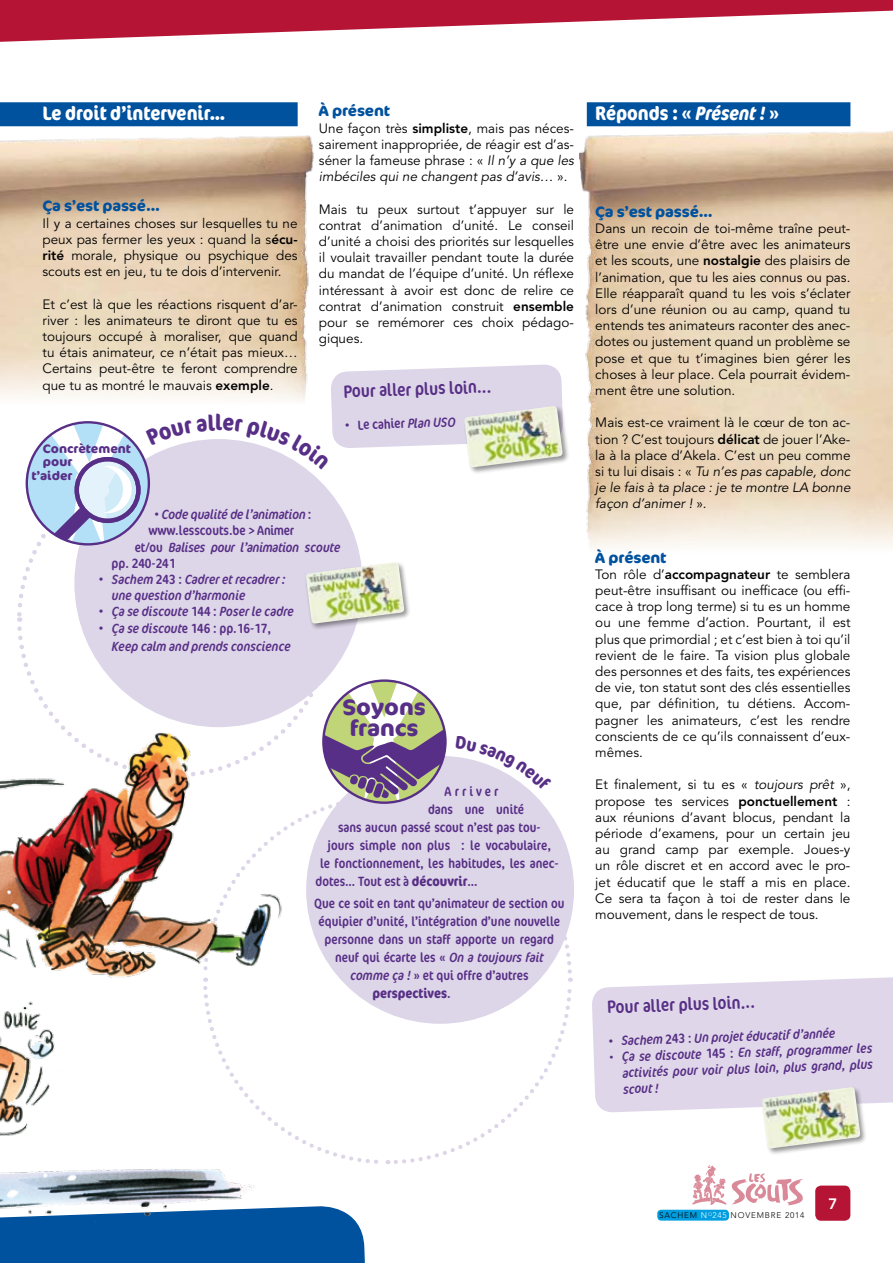
<style>
.page{position:relative;width:893px;height:1263px;background:#fff}
.page>*{position:absolute;margin:0;border:0;box-sizing:border-box;transform-origin:0 0}
.t1{font:700 22.35px/20.4px "Cocon OT";color:#582f87;text-align:center}
.t2{font:700 condensed 19.5px "Cocon OT";color:#fff}
.t3{font:condensed 18px "Cocon OT";color:#582f86}
.t4{font:700 15px "Cocon OT";letter-spacing:-.01em;color:#00519e}
.t5{font:800 15px "Avenir LT Std";color:#fff}
.t6{font:13.5px/16.2px "Avenir LT Std";color:#000;text-align:justify}
.t7{font:condensed 13.5px "Cocon OT";color:#582f86}
.t8{font:italic condensed 13.5px/16.2px "Cocon OT";color:#582f86}
.t9{font:italic condensed 13.5px "Cocon OT";letter-spacing:-.02em;color:#582f86}
.t10{font:700 condensed 13.5px "Cocon OT";color:#582f86}
.t11{font:condensed 13.5px "Cocon OT";letter-spacing:.23em;color:#582f86}
.t12{font:700 12.3px/12.5px "Cocon OT";color:#582f87}
.t13{font:300 8.1px "Avenir LT Std";letter-spacing:.1em;color:#000}
.s1{font-weight:800}
.s2{font-style:italic}
.s3{font-style:normal}
.s4{font-weight:700}
.s5{font-weight:400}
.s6{color:#fff}
</style>
<div class="page">
<div style="left:0;top:1206px;width:365px;height:57px;background:#00519e"></div>
<img style="left:579px;top:131px;width:314px;height:417px">
<img style="left:0;top:135px;width:314px;height:262px">
<svg style="left:0;top:0;width:893px;height:42px"></svg>
<div style="left:815px;top:1185px;width:35px;height:36px;background:#b51434;border-radius:6px"></div>
<div style="left:657px;top:1210px;width:72px;height:10px;background:#009ee0;border-radius:4px"></div>
<svg style="left:692px;top:1165px;width:111px;height:40px"></svg>
<svg style="left:592px;top:977px;width:301px;height:136px;background:#e1d9ea"></svg>
<div style="left:761px;top:1085px;width:106px;height:71px;background:#000;opacity:.42"></div>
<img style="left:762px;top:1087px;width:98px;height:62px">
<div style="left:0;top:102px;width:298px;height:24px;background:#00519e"></div>
<div style="left:587px;top:102px;width:263px;height:24px;background:#00519e"></div>
<img style="left:0;top:779px;width:301px;height:452px">
<svg style="left:15px;top:364px;width:559px;height:802px"></svg>
<h2 class="t2" style="left:43px;top:102px;width:184px">Le droit d’intervenir…</h2>
<p class="t4" style="left:43px;top:197px;width:119px">Ça s’est passé…</p>
<p class="t6" style="left:43px;top:215px;width:257px">Il y a certaines choses sur lesquelles tu ne peux pas fermer les yeux : quand la s<span class="s1">écu&shy;rité</span> morale, physique ou psychique des scouts est en jeu, tu te dois d’intervenir.</p>
<p class="t6" style="left:43px;top:296px;width:257px">Et c’est là que les réactions risquent d’ar&shy;river : les animateurs te diront que tu es toujours occupé à moraliser, que quand tu étais animateur, ce n’était pas mieux… Certains peut-être te feront comprendre que tu as montré le mauvais <span class="s1">exemple</span>.</p>
<p class="t12" style="left:43px;top:443px;width:90px">Concrètement pour</p>
<p class="t12" style="left:32px;top:470px;width:42px">t’aider</p>
<p class="t4" style="left:319px;top:102px;width:73px">À présent</p>
<p class="t6" style="left:319px;top:120px;width:257px">Une façon très <span class="s1">simpliste</span>, mais pas néces&shy;sairement inappropriée, de réagir est d’as&shy;séner la fameuse phrase : « <span class="s2">Il n’y a que les imbéciles qui ne changent pas d’avis…</span> ».</p>
<p class="t6" style="left:319px;top:201px;width:257px">Mais tu peux surtout t’appuyer sur le contrat d’animation d’unité. Le conseil d’unité a choisi des priorités sur lesquelles il voulait travailler pendant toute la durée du mandat de l’équipe d’unité. Un réflexe intéressant à avoir est donc de relire ce contrat d’animation construit <span class="s1">ensemble </span>pour se remémorer ces choix pédago&shy;giques.</p>
<h3 class="t3" style="left:343px;top:381px;width:149px;rotate:-2deg">Pour aller plus loin...</h3>
<p class="t7" style="left:345px;top:418px;width:112px;rotate:-2deg">• Le cahier <span class="s2">Plan USO</span></p>
<p class="t8" style="left:154px;top:507px;width:159px"><span class="s3">•</span> Code qualité de l’animation <span class="s3">:</span></p>
<p class="t7" style="left:148px;top:523px;width:147px">www.lesscouts.be &gt; Animer</p>
<p class="t9" style="left:135px;top:540px;width:207px"><span class="s3">et/ou</span> Balises pour l’animation scoute</p>
<p class="t7" style="left:112px;top:556px;width:65px">pp. 240-241</p>
<p class="t8" style="left:112px;top:572px;width:175px;text-indent:-13px"><span class="s3">•</span> Sachem <span class="s3">243 :</span> Cadrer et recadrer : une question d’harmonie</p>
<p class="t8" style="left:99px;top:604px;width:196px"><span class="s3">•</span> Ça se discoute <span class="s3">144 :</span> Poser le cadre</p>
<p class="t8" style="left:112px;top:619px;width:180px;line-height:18px;text-indent:-13px"><span class="s3">•</span> Ça se discout<span class="s3">e 146 : pp.16-17,<br></span>Keep calm and prends conscience</p>
<h1 class="t1" style="left:343px;top:698px;width:85px">Soyons francs</h1>
<p class="t11" style="left:445px;top:783px;width:56px">Arriver</p>
<p class="t7" style="left:428px;top:801px;width:97px">dans une unité</p>
<p class="t7" style="left:338px;top:819px;width:204px">sans aucun passé scout n’est pas tou-</p>
<p class="t7" style="left:328px;top:837px;width:225px">jours simple non plus : le vocabulaire,</p>
<p class="t7" style="left:320px;top:855px;width:240px">le fonctionnement, les habitudes, les anec-</p>
<p class="t7" style="left:316px;top:873px;width:164px">dotes… Tout est à <span class="s4">découvrir</span>…</p>
<p class="t7" style="left:314px;top:895px;width:252px">Que ce soit en tant qu’animateur de section ou</p>
<p class="t7" style="left:319px;top:913px;width:243px">équipier d’unité, l’intégration d’une nouvelle</p>
<p class="t7" style="left:325px;top:931px;width:231px">personne dans un staff apporte un regard</p>
<p class="t7" style="left:335px;top:949px;width:210px">neuf qui écarte les « <span class="s2">On a toujours fait</span></p>
<p class="t7" style="left:350px;top:967px;width:180px"><span class="s2">comme ça !</span> » et qui offre d’autres</p>
<p class="t10" style="left:373px;top:985px;width:80px">perspectives<span class="s5">.</span></p>
<h2 class="t2" style="left:595px;top:102px;width:186px">Réponds : « <span class="s2">Présent !</span> »</h2>
<p class="t4" style="left:595px;top:203px;width:119px">Ça s’est passé…</p>
<p class="t6" style="left:595px;top:221px;width:257px">Dans un recoin de toi-même traîne peut&shy;être une envie d’être avec les animateurs et les scouts, une <span class="s1">nostalgie</span> des plaisirs de l’animation, que tu les aies connus ou pas.<br>Elle réapparaît quand tu les vois s’éclater lors d’une réunion ou au camp, quand tu entends tes animateurs raconter des anec&shy;dotes ou justement quand un problème se pose et que tu t’imagines bien gérer les choses à leur place. Cela pourrait évidem&shy;ment être une solution.</p>
<p class="t6" style="left:595px;top:415px;width:257px">Mais est-ce vraiment là le cœur de ton ac&shy;tion ? C’est toujours <span class="s1">délicat</span> de jouer l’Ake&shy;la à la place d’Akela. C’est un peu comme si tu lui disais : « <span class="s2">Tu n’es pas capable, donc je le fais à ta place : je te montre LA bonne façon d’animer !</span> ».</p>
<p class="t4" style="left:595px;top:548px;width:73px">À présent</p>
<p class="t6" style="left:595px;top:566px;width:257px">Ton rôle d’<span class="s1">accompagnateur</span> te semblera peut-être insuffisant ou inefficace (ou effi&shy;cace à trop long terme) si tu es un homme ou une femme d’action. Pourtant, il est plus que primordial ; et c’est bien à toi qu’il revient de le faire. Ta vision plus globale des personnes et des faits, tes expériences de vie, ton statut sont des clés essentielles que, par définition, tu détiens. Accom&shy;pagner les animateurs, c’est les rendre conscients de ce qu’ils connaissent d’eux&shy;mêmes.</p>
<p class="t6" style="left:595px;top:777px;width:257px">Et finalement, si tu es « <span class="s2">toujours prêt</span> », propose tes services <span class="s1">ponctuellement</span> : aux réunions d’avant blocus, pendant la période d’examens, pour un certain jeu au grand camp par exemple. Joues-y un rôle discret et en accord avec le pro&shy;jet éducatif que le staff a mis en place.<br>Ce sera ta façon à toi de rester dans le mouvement, dans le respect de tous.</p>
<h3 class="t3" style="left:607px;top:997px;width:149px;rotate:-2deg">Pour aller plus loin...</h3>
<p class="t8" style="left:608px;top:1033px;width:228px;rotate:-2deg"><span class="s3">•</span> Sachem <span class="s3">243 :</span> Un projet éducatif d’année</p>
<p class="t8" style="left:621px;top:1049px;width:252px;text-align:justify;text-indent:-13px;rotate:-2deg">• Ça se discoute <span class="s3">145 :</span> En staff, programmer les activités pour voir plus loin, plus grand, plus scout !</p>
<p class="t13" style="left:659px;top:1211px;width:147px">SACHEM <span class="s6">N</span> <sup>O</sup><span class="s6">245</span> NOVEM BRE 2014</p>
<p class="t5" style="left:828px;top:1195px;width:10px">7</p>
</div>
